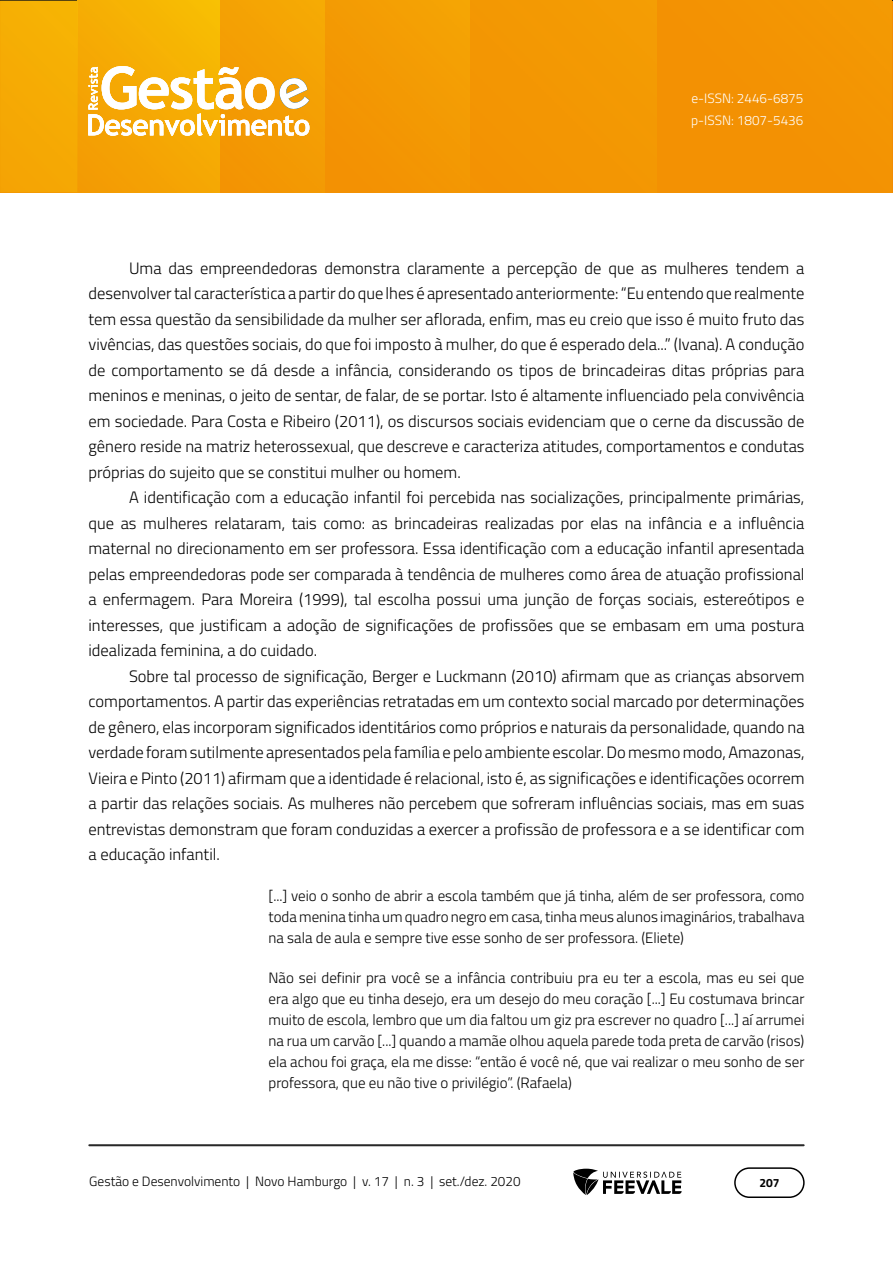
<style>
.page{position:relative;width:893px;height:1263px;background:#fff}
.page>*{position:absolute;margin:0;border:0;box-sizing:border-box;transform-origin:0 0}
.Corpo_de_texto{font:300 16.5px/25.5px "Titillium Web";color:#000;text-align:justify}
.Citação{font:300 15px/21px "Titillium Web";color:#000;text-align:justify}
.t1{font:300 13.5px "Titillium Web";color:#000}
.t2{font:300 13.5px/22.5px "Titillium Web";color:#fff}
.t3{font:700 12px "Titillium Web";color:#000}
</style>
<div class="page">
<img style="left:0;top:1px;width:892px;height:192px">
<img style="left:78px;top:1px;width:1px;height:192px">
<hr style="left:471px;top:1px;width:1px;height:192px;background:#f39503">
<hr style="left:89px;top:1144px;width:715px;height:2px;background:#282828">
<div style="left:734px;top:1167px;width:71px;height:31px;border:2px solid #000;border-radius:15px"></div>
<svg style="left:573px;top:1169px;width:109px;height:26px"></svg>
<svg style="left:88px;top:66px;width:221px;height:70px"></svg>
<p class="t2" style="left:691px;top:86px;width:114px">e-ISSN: 2446-6875 p-ISSN: 1807-5436</p>
<p class="Corpo_de_texto" style="left:88px;top:254px;width:717px;text-indent:40px">Uma das empreendedoras demonstra claramente a percepção de que as mulheres tendem a desenvolver tal característica a partir do que lhes é apresentado anteriormente: “Eu entendo que realmente tem essa questão da sensibilidade da mulher ser aflorada, enfim, mas eu creio que isso é muito fruto das vivências, das questões sociais, do que foi imposto à mulher, do que é esperado dela...” (Ivana). A condução de comportamento se dá desde a infância, considerando os tipos de brincadeiras ditas próprias para meninos e meninas, o jeito de sentar, de falar, de se portar. Isto é altamente influenciado pela convivência em sociedade. Para Costa e Ribeiro (2011), os discursos sociais evidenciam que o cerne da discussão de gênero reside na matriz heterossexual, que descreve e caracteriza atitudes, comportamentos e condutas próprias do sujeito que se constitui mulher ou homem.</p>
<p class="Corpo_de_texto" style="left:88px;top:484px;width:718px;text-indent:40px">A identificação com a educação infantil foi percebida nas socializações, principalmente primárias, que as mulheres relataram, tais como: as brincadeiras realizadas por elas na infância e a influência maternal no direcionamento em ser professora. Essa identificação com a educação infantil apresentada pelas empreendedoras pode ser comparada à tendência de mulheres como área de atuação profissional a enfermagem. Para Moreira (1999), tal escolha possui uma junção de forças sociais, estereótipos e interesses, que justificam a adoção de significações de profissões que se embasam em uma postura idealizada feminina, a do cuidado.</p>
<p class="Corpo_de_texto" style="left:88px;top:662px;width:717px;text-indent:40px">Sobre tal processo de significação, Berger e Luckmann (2010) afirmam que as crianças absorvem comportamentos. A partir das experiências retratadas em um contexto social marcado por determinações de gênero, elas incorporam significados identitários como próprios e naturais da personalidade, quando na verdade foram sutilmente apresentados pela família e pelo ambiente escolar. Do mesmo modo, Amazonas, Vieira e Pinto (2011) afirmam que a identidade é relacional, isto é, as significações e identificações ocorrem a partir das relações sociais. As mulheres não percebem que sofreram influências sociais, mas em suas entrevistas demonstram que foram conduzidas a exercer a profissão de professora e a se identificar com a educação infantil.</p>
<p class="Citação" style="left:268px;top:884px;width:537px">[...] veio o sonho de abrir a escola também que já tinha, além de ser professora, como toda menina tinha um quadro negro em casa, tinha meus alunos imaginários, trabalhava na sala de aula e sempre tive esse sonho de ser professora. (Eliete)</p>
<p class="Citação" style="left:268px;top:967px;width:537px">Não sei definir pra você se a infância contribuiu pra eu ter a escola, mas eu sei que era algo que eu tinha desejo, era um desejo do meu coração [...] Eu costumava brincar muito de escola, lembro que um dia faltou um giz pra escrever no quadro [...] aí arrumei na rua um carvão [...] quando a mamãe olhou aquela parede toda preta de carvão (risos) ela achou foi graça, ela me disse: “então é você né, que vai realizar o meu sonho de ser professora, que eu não tive o privilégio”. (Rafaela)</p>
<p class="t1" style="left:89px;top:1171px;width:433px">Gestão e Desenvolvimento | Novo Hamburgo | v. 17 | n. 3 | set./dez. 2020</p>
<p class="t3" style="left:759px;top:1174px;width:22px">207</p>
</div>
